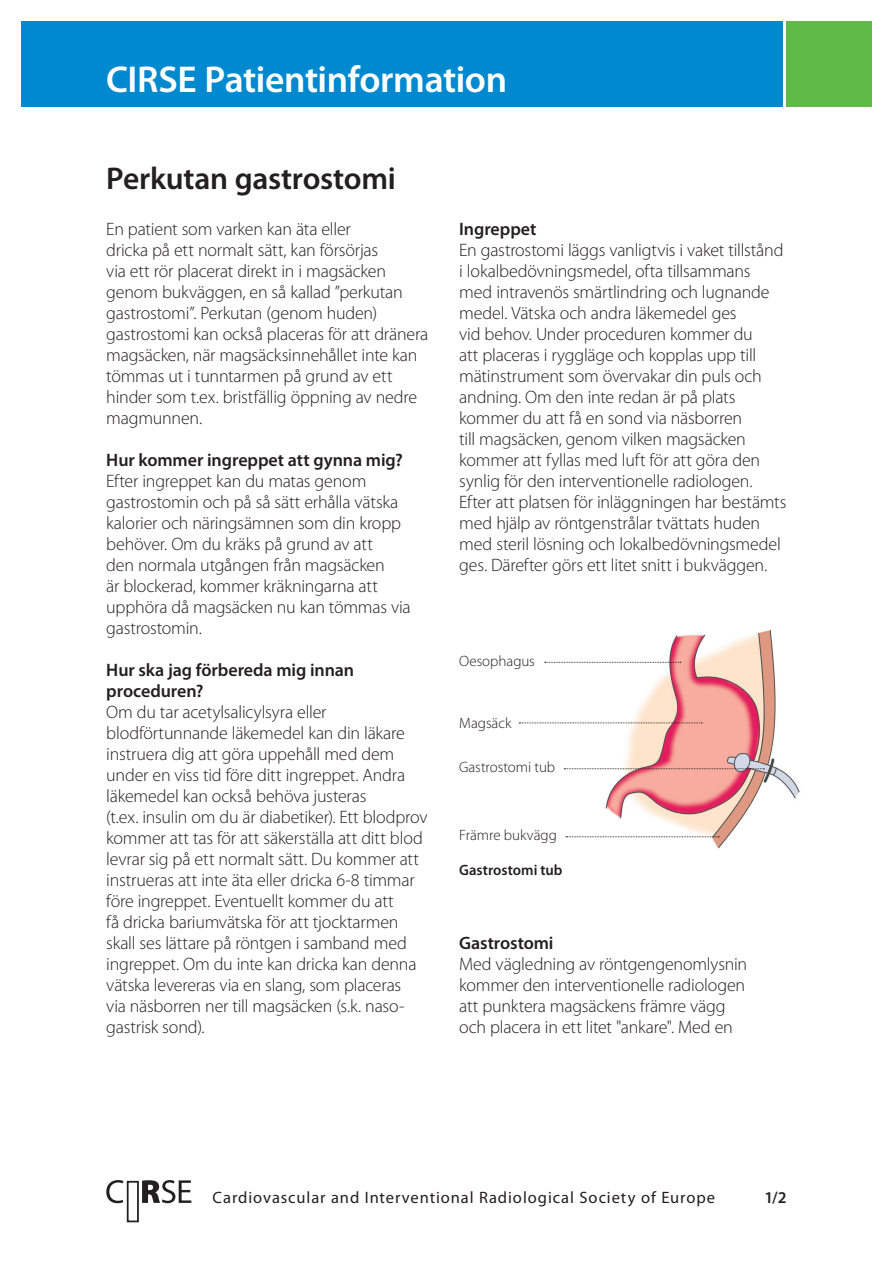
<style>
.page{position:relative;width:893px;height:1263px;background:#fff}
.page>*{position:absolute;margin:0;border:0;box-sizing:border-box;transform-origin:0 0}
.t1{font:600 37.5px "Myriad Pro";letter-spacing:-.01em;color:#fff}
.t2{font:600 31.5px "Myriad Pro";letter-spacing:-.01em;color:#231f20}
.t3{font:300 18px/21px "Myriad Pro";letter-spacing:-.015em;color:#231f20}
.t4{font:600 18px/21px "Myriad Pro";letter-spacing:-.005em;color:#231f20}
.t5{font:16.5px "Myriad Pro";letter-spacing:.055em;color:#231f20}
.t6{font:600 16.5px "Myriad Pro";color:#231f20}
.t7{font:300 15px "Myriad Pro";color:#231f20}
.t8{font:600 15px "Myriad Pro";color:#231f20}
</style>
<div class="page">
<div style="left:127px;top:1181px;width:12px;height:41px;background:#fff;border:2px solid #231f20"></div>
<svg style="left:106px;top:1180px;width:85px;height:23px"></svg>
<div style="left:21px;top:21px;width:761px;height:85px;background:#0089cf"></div>
<div style="left:787px;top:21px;width:85px;height:85px;background:#60bb46"></div>
<img style="left:518px;top:630px;width:282px;height:219px">
<svg style="left:545px;top:662px;width:136px;height:1px"></svg>
<svg style="left:564px;top:768px;width:200px;height:1px"></svg>
<svg style="left:519px;top:722px;width:183px;height:1px"></svg>
<svg style="left:566px;top:836px;width:153px;height:1px"></svg>
<h1 class="t1" style="left:106px;top:59px;width:402px">CIRSE Patientinformation</h1>
<h2 class="t2" style="left:106px;top:161px;width:291px">Perkutan gastrostomi</h2>
<p class="t3" style="left:106px;top:218px;width:324px">En patient som varken kan äta eller<br>dricka på ett normalt sätt, kan försörjas<br>via ett rör placerat direkt in i magsäcken genom bukväggen, en så kallad ”perkutan gastrostomi”. Perkutan (genom huden) gastrostomi kan också placeras för att dränera magsäcken, när magsäcksinnehållet inte kan tömmas ut i tunntarmen på grund av ett hinder som t.ex. bristfällig öppning av nedre magmunnen.</p>
<p class="t4" style="left:106px;top:449px;width:298px">Hur kommer ingreppet att gynna mig?</p>
<p class="t3" style="left:106px;top:470px;width:306px">Efter ingreppet kan du matas genom gastrostomin och på så sätt erhålla vätska kalorier och näringsämnen som din kropp behöver. Om du kräks på grund av att<br>den normala utgången från magsäcken<br>är blockerad, kommer kräkningarna att upphöra då magsäcken nu kan tömmas via gastrostomin.</p>
<p class="t4" style="left:106px;top:659px;width:249px">Hur ska jag förbereda mig innan proceduren?</p>
<p class="t3" style="left:106px;top:702px;width:323px">Om du tar acetylsalicylsyra eller blodförtunnande läkemedel kan din läkare instruera dig att göra uppehåll med dem under en viss tid före ditt ingreppet. Andra läkemedel kan också behöva justeras<br>(t.ex. insulin om du är diabetiker). Ett blodprov kommer att tas för att säkerställa att ditt blod levrar sig på ett normalt sätt. Du kommer att instrueras att inte äta eller dricka 6-8 timmar före ingreppet. Eventuellt kommer du att<br>få dricka bariumvätska för att tjocktarmen skall ses lättare på röntgen i samband med ingreppet. Om du inte kan dricka kan denna vätska levereras via en slang, som placeras<br>via näsborren ner till magsäcken (s.k. naso&shy;gastrisk sond).</p>
<p class="t4" style="left:459px;top:219px;width:79px">Ingreppet</p>
<p class="t3" style="left:459px;top:240px;width:329px">En gastrostomi läggs vanligtvis i vaket tillstånd i lokalbedövningsmedel, ofta tillsammans med intravenös smärtlindring och lugnande medel. Vätska och andra läkemedel ges<br>vid behov. Under proceduren kommer du<br>att placeras i ryggläge och kopplas upp till mätinstrument som övervakar din puls och andning. Om den inte redan är på plats kommer du att få en sond via näsborren<br>till magsäcken, genom vilken magsäcken kommer att fyllas med luft för att göra den synlig för den interventionelle radiologen.<br>Efter att platsen för inläggningen har bestämts med hjälp av röntgenstrålar tvättats huden med steril lösning och lokalbedövningsmedel ges. Därefter görs ett litet snitt i bukväggen.</p>
<p class="t7" style="left:459px;top:653px;width:77px">Oesophagus</p>
<p class="t7" style="left:459px;top:714px;width:54px">Magsäck</p>
<p class="t7" style="left:459px;top:759px;width:97px">Gastrostomi tub</p>
<p class="t7" style="left:459px;top:827px;width:99px">Främre bukvägg</p>
<p class="t8" style="left:459px;top:861px;width:105px">Gastrostomi tub</p>
<p class="t4" style="left:459px;top:933px;width:96px">Gastrostomi</p>
<p class="t3" style="left:459px;top:954px;width:289px">Med vägledning av röntgengenomlysnin kommer den interventionelle radiologen att punktera magsäckens främre vägg och placera in ett litet "ankare". Med en</p>
<p class="t5" style="left:213px;top:1188px;width:504px">Cardiovascular and Interventional Radiological Society of Europe</p>
<p class="t6" style="left:764px;top:1188px;width:24px">1/2</p>
</div>
